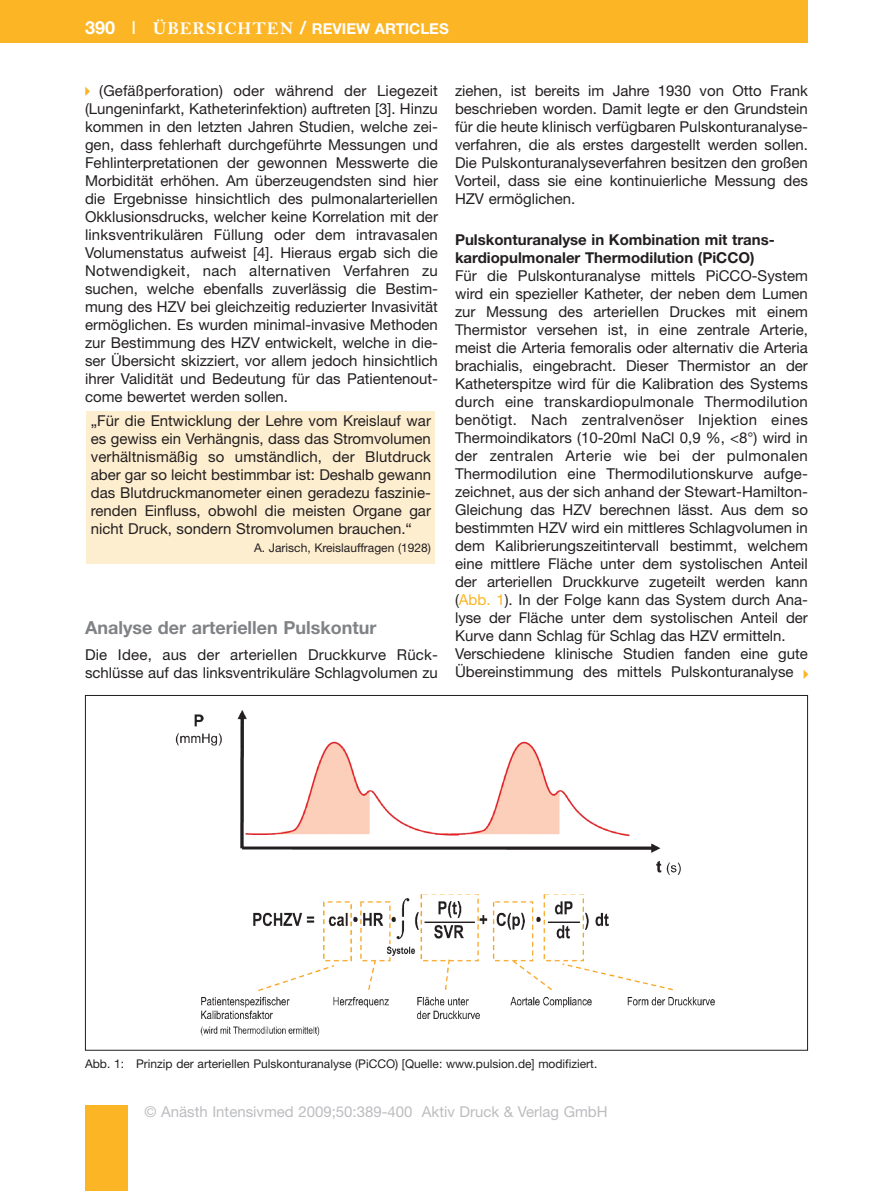
<style>
.page{position:relative;width:893px;height:1191px;background:#fff}
.page>*{position:absolute;margin:0;border:0;box-sizing:border-box;transform-origin:0 0}
.t1{font:700 18px "Helvetica Neue";color:#808285}
.t2{font:15px/18px "Helvetica Neue";color:#231f20;text-align:justify}
.t3{font:700 15px/18px "Helvetica Neue";color:#231f20}
.t4{font:15px "Helvetica Neue";color:#bcbdc0}
.t5{font:700 15px "Helvetica Neue";color:#fff}
.t6{font:12px "Helvetica Neue";color:#231f20}
.s1{font-size:18px}
.s2{font-weight:400;font-size:18px}
.s3{font-family:"Bell MT Bold";font-weight:400;font-size:18px}
.s4{color:#fcb525}
</style>
<div class="page">
<div style="left:87px;top:411px;width:348px;height:152px;background:#feeed0"></div>
<div style="left:0;top:0;width:808px;height:43px;background:#fcb525"></div>
<div style="left:85px;top:1106px;width:43px;height:85px;background:#fcb525"></div>
<img style="left:175px;top:710px;width:540px;height:326px">
<p class="t5" style="left:85px;top:23px;width:365px"><span class="s1">390</span> <span class="s2">I</span> <span class="s3">ÜBERSICHTEN</span> <span class="s1">/</span> REVIEW ARTICLES</p>
<p class="t2" style="left:85px;top:83px;width:354px;text-indent:14px">(Gefäßperforation) oder während der Liegezeit (Lungeninfarkt, Katheterinfektion) auftreten [3]. Hinzu kommen in den letzten Jahren Studien, welche zei&shy;gen, dass fehlerhaft durchgeführte Messungen und Fehlinterpretationen der gewonnen Messwerte die Morbidität erhöhen. Am überzeugendsten sind hier die Ergebnisse hinsichtlich des pulmonalarteriellen Okklusionsdrucks, welcher keine Korrelation mit der linksventrikulären Füllung oder dem intravasalen Volumenstatus aufweist [4]. Hieraus ergab sich die Notwendigkeit, nach alternativen Verfahren zu suchen, welche ebenfalls zuverlässig die Bestim - mung des HZV bei gleichzeitig reduzierter Invasivität ermöglichen. Es wurden minimal-invasive Methoden zur Bestimmung des HZV entwickelt, welche in die&shy;ser Übersicht skizziert, vor allem jedoch hinsichtlich ihrer Validität und Bedeutung für das Patienten out - come bewertet werden sollen.</p>
<p class="t2" style="left:91px;top:413px;width:342px">„Für die Entwicklung der Lehre vom Kreislauf war es gewiss ein Verhängnis, dass das Stromvolumen verhältnismäßig so umständlich, der Blutdruck aber gar so leicht bestimmbar ist: Deshalb gewann das Blutdruckmanometer einen geradezu faszinie&shy;renden Einfluss, obwohl die meisten Organe gar nicht Druck, sondern Stromvolumen brauchen.“</p>
<p class="t6" style="left:254px;top:543px;width:178px">A. Jarisch, Kreislauffragen (1928)</p>
<p class="t1" style="left:85px;top:621px;width:293px">Analyse der arteriellen Pulskontur</p>
<p class="t2" style="left:85px;top:647px;width:354px">Die Idee, aus der arteriellen Druckkurve Rück - schlüsse auf das linksventrikuläre Schlagvolumen zu</p>
<p class="t2" style="left:455px;top:83px;width:354px">ziehen, ist bereits im Jahre 1930 von Otto Frank beschrieben worden. Damit legte er den Grundstein für die heute klinisch verfügbaren Pulskontur analyse - verfahren, die als erstes dargestellt werden sollen.<br>Die Pulskonturanalyseverfahren besitzen den großen Vorteil, dass sie eine kontinuierliche Messung des HZV ermöglichen.</p>
<p class="t3" style="left:455px;top:232px;width:321px">Pulskonturanalyse in Kombination mit trans - kardiopulmonaler Thermodilution (PiCCO)</p>
<p class="t2" style="left:455px;top:268px;width:354px;text-align:left">Für die Pulskonturanalyse mittels PiCCO-System wird ein spezieller Katheter, der neben dem Lumen zur Messung des arteriellen Druckes mit einem Thermistor versehen ist, in eine zentrale Arterie, meist die Arteria femoralis oder alternativ die Arteria brachialis, eingebracht. Dieser Thermistor an der Katheterspitze wird für die Kalibration des Systems durch eine transkardiopulmonale Thermodilution benötigt. Nach zentralvenöser Injektion eines Thermo indikators (10-20ml NaCl 0,9 %, &lt;8°) wird in der zentralen Arterie wie bei der pulmonalen Thermodilution eine Thermodilutionskurve aufge&shy;zeichnet, aus der sich anhand der Stewart-Hamilton-Gleichung das HZV berechnen lässt. Aus dem so bestimmten HZV wird ein mittleres Schlagvolumen in dem Kalibrierungszeitintervall bestimmt, welchem eine mittlere Fläche unter dem systolischen Anteil der arteriellen Druckkurve zugeteilt werden kann (<span class="s4">Abb. 1</span>). In der Folge kann das System durch Ana - lyse der Fläche unter dem systolischen Anteil der Kurve dann Schlag für Schlag das HZV ermitteln.<br>Verschiedene klinische Studien fanden eine gute Übereinstimmung des mittels Pulskonturanalyse</p>
<p class="t6" style="left:85px;top:1059px;width:514px">Abb. 1: Prinzip der arteriellen Pulskonturanalyse (PiCCO) [Quelle: www.pulsion.de] modifiziert.</p>
<p class="t4" style="left:145px;top:1106px;width:465px">© Anästh Intensivmed 2009;50:389-400 Aktiv Druck &amp; Verlag GmbH</p>
</div>
